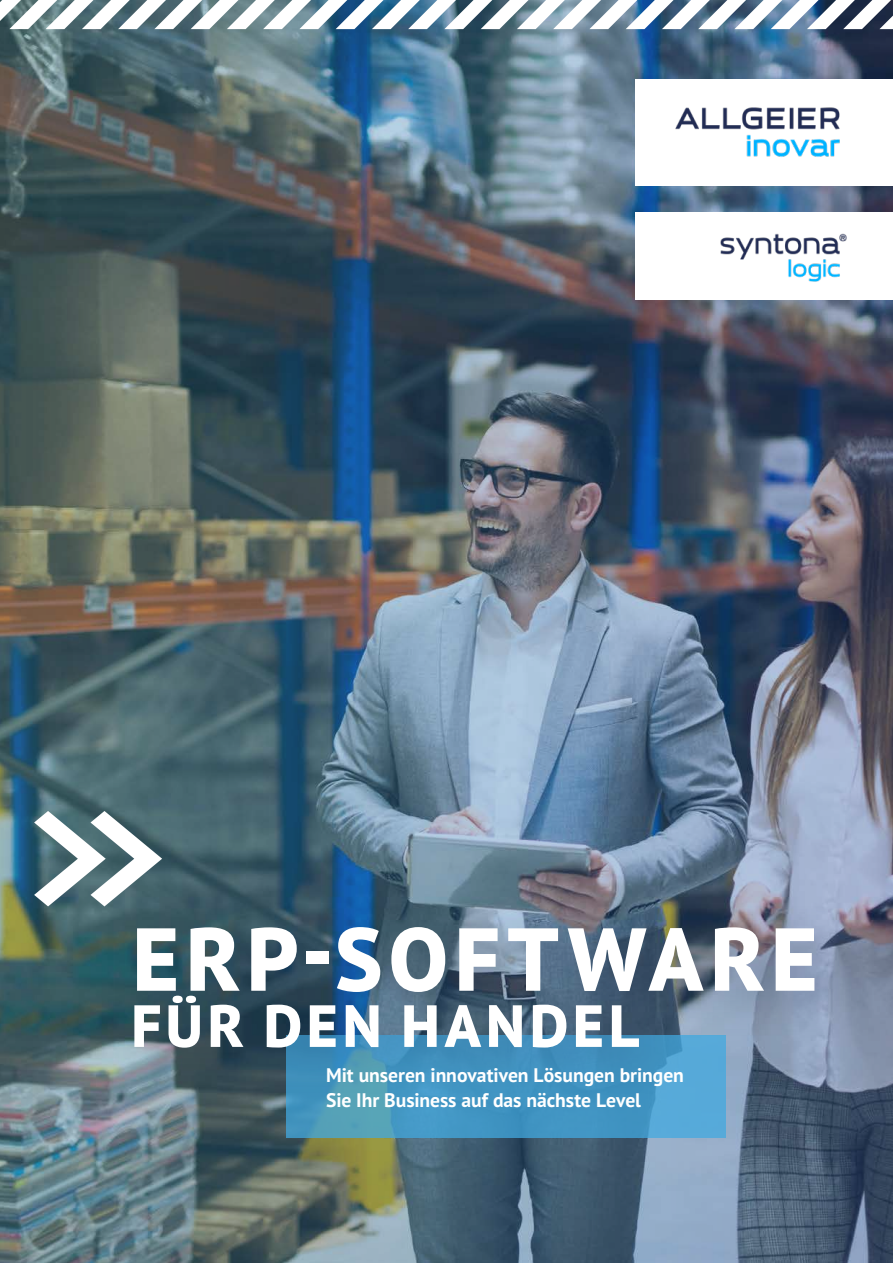
<style>
.page{position:relative;width:893px;height:1263px;background:#fff}
.page>*{position:absolute;margin:0;border:0;box-sizing:border-box;transform-origin:0 0}
.t1{font:800 89.1px "PT Sans Pro";letter-spacing:.08em;color:#fff}
.t2{font:800 59.4px "PT Sans Pro";letter-spacing:.085em;color:#fff}
.t3{font:700 19.65px/25px "PT Sans Pro";color:#fff}
</style>
<div class="page">
<img style="left:0;top:29px;width:893px;height:1234px">
<div style="left:635px;top:212px;width:258px;height:87px;background:#fff"></div>
<svg style="left:34px;top:811px;width:128px;height:95px"></svg>
<svg style="left:286px;top:1100px;width:440px;height:38px;background:#489ac4"></svg>
<div style="left:106px;top:900px;width:760px;height:200px;background:#232c53;opacity:.29"></div>
<img style="left:720px;top:233px;width:127px;height:49px">
<div style="left:635px;top:79px;width:258px;height:106px;background:#fff"></div>
<img style="left:675px;top:107px;width:165px;height:50px">
<svg style="left:0;top:0;width:893px;height:29px"></svg>
<h1 class="t1" style="left:133px;top:900px;width:686px">ERP-SOFTWARE</h1>
<h2 class="t2" style="left:131px;top:986px;width:509px">FÜR DEN HANDEL</h2>
<p class="t3" style="left:326px;top:1062px;width:359px">Mit unseren innovativen Lösungen bringen<br>Sie Ihr Business auf das nächste Level</p>
</div>
